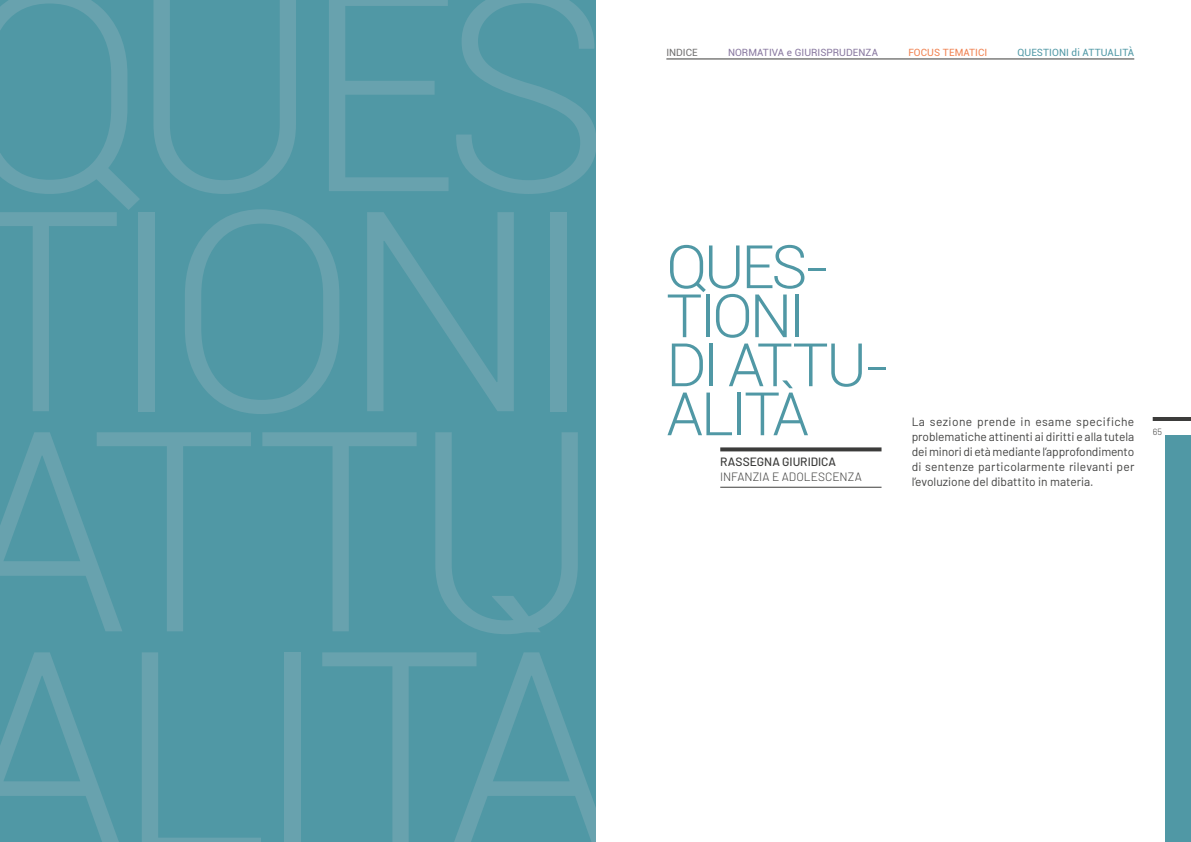
<style>
.page{position:relative;width:1191px;height:842px;background:#fff}
.page>*{position:absolute;margin:0;border:0;box-sizing:border-box;transform-origin:0 0}
.t1{font:300 280px/220.1px "Roboto";letter-spacing:-.055em;color:#68a2ae}
.t2{font:300 60px/49px "Roboto";letter-spacing:-.05em;color:#5098a5}
.t3{font:12px/15px "Barlow";color:#424241;text-align:justify}
.t4{font:300 12px "Barlow";letter-spacing:.005em;color:#3c3c3b}
.t5{font:500 12px "Barlow";letter-spacing:-.005em;color:#3c3c3b}
.t6{font:10px "Roboto";letter-spacing:.005em;color:#88789f}
.t7{font:10px "Roboto";letter-spacing:.005em;color:#5098a5}
.t8{font:10px "Roboto";letter-spacing:.01em;color:#f08150}
.t9{font:10px "Roboto";color:#706f6f}
.t10{font:300 9px "Barlow";color:#3c3c3b}
</style>
<div class="page">
<div style="left:1165px;top:435px;width:26px;height:407px;background:#5098a5"></div>
<hr style="left:1152px;top:417px;width:39px;height:4px;background:#3c3c3b">
<svg style="left:720px;top:447px;width:161px;height:4px"></svg>
<hr style="left:720px;top:487px;width:161px;height:1px;background:#3c3c3b">
<div style="left:0;top:0;width:595px;height:842px;background:#5098a5"></div>
<hr style="left:666px;top:59px;width:468px;height:1px;background:#3c3c3b">
<h1 class="t1" style="left:-44px;top:-28px;width:942px">QUES-<br>TIONI DI<br>ATTU-<br>ALITÀ</h1>
<p class="t9" style="left:666px;top:45px;width:33px">INDICE</p>
<p class="t6" style="left:728px;top:45px;width:152px">NORMATIVA e GIURISPRUDENZA</p>
<p class="t8" style="left:908px;top:45px;width:80px">FOCUS TEMATICI</p>
<p class="t7" style="left:1017px;top:45px;width:118px">QUESTIONI di ATTUALITÀ</p>
<h2 class="t2" style="left:666px;top:240px;width:224px">QUES-<br>TIONI<br>DI ATTU-<br>ALITÀ</h2>
<p class="t5" style="left:720px;top:452px;width:117px">RASSEGNA GIURIDICA</p>
<p class="t4" style="left:720px;top:468px;width:143px">INFANZIA E ADOLESCENZA</p>
<p class="t3" style="left:911px;top:413px;width:224px">La sezione prende in esame specifiche problematiche attinenti ai diritti e alla tutela dei minori di età mediante l’approfondimento di sentenze particolarmente rilevanti per l’evoluzione del dibattito in materia.</p>
<p class="t10" style="left:1152px;top:425px;width:11px">65</p>
</div>
